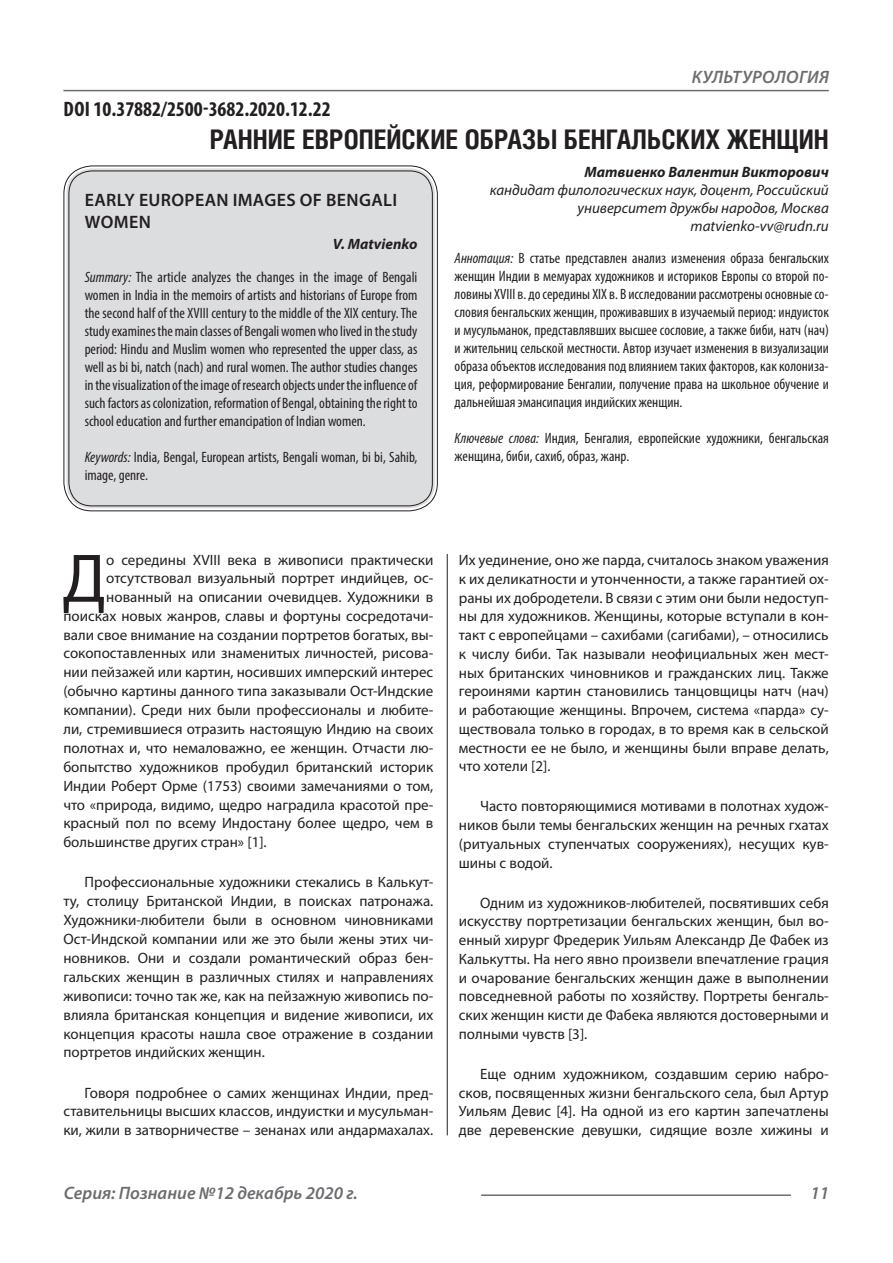
<style>
.page{position:relative;width:893px;height:1263px;background:#fff}
.page>*{position:absolute;margin:0;border:0;box-sizing:border-box;transform-origin:0 0}
.Статья_текст_первый{font:69.3px "Myriad Pro";color:#231f20}
.Статья_название{font:700 27px "Helios Cond C";color:#231f20}
.ДОИ{font:700 condensed 21px "Myriad Pro";color:#231f20}
.Статья_название_англ{font:600 18px/21.6px "Myriad Pro";letter-spacing:.02em;color:#231f20}
.t1{font:italic 600 18px "Myriad Pro";color:#6c6d70}
.t2{font:italic 600 18px "Myriad Pro";letter-spacing:.02em;color:#6c6d70}
.Статья_текст{font:15px/18.8px "Myriad Pro";color:#231f20;text-align:justify}
.Статья_текст_первый-2{font:15px "Myriad Pro";color:#231f20}
.Статья_аннотация_тек{font:condensed 15px/18px "Myriad Pro";color:#231f20;text-align:justify}
.Статья_аннотация_анг{font:condensed 15px/18px "Myriad Pro";color:#231f20;text-align:justify}
.Статья_автор_инфо{font:italic 15px/18px "Myriad Pro";color:#231f20;text-align:right}
.Статья_автор_инфо-2{font:italic 700 15px "Myriad Pro";color:#231f20}
.Статья_автор_англ{font:italic 700 15px "Myriad Pro";color:#231f20}
.s1{font-style:italic}
</style>
<div class="page">
<hr style="left:447px;top:128px;width:1px;height:1007px;background:#231f20">
<hr style="left:63px;top:90px;width:766px;height:1px;background:#6c6d70">
<hr style="left:481px;top:1194px;width:310px;height:2px;background:#6c6d70">
<div style="left:443px;top:128px;width:10px;height:426px;background:#fff"></div>
<div style="left:66px;top:168px;width:369px;height:340px;background:#dcdddf;border-radius:26px"></div>
<div style="left:68px;top:170px;width:365px;height:336px;border:1px solid #231f20;border-radius:23px"></div>
<p class="ДОИ" style="left:64px;top:96px;width:269px">DOI 10.37882/2500-3682.2020.12.22</p>
<p class="t2" style="left:692px;top:66px;width:139px">КУЛЬТУРОЛОГИЯ</p>
<p class="Статья_название" style="left:210px;top:124px;width:621px">РАННИЕ ЕВРОПЕЙСКИЕ ОБРАЗЫ БЕНГАЛЬСКИХ ЖЕНЩИН</p>
<p class="Статья_автор_инфо-2" style="left:584px;top:162px;width:246px">Матвиенко Валентин Викторович</p>
<p class="Статья_автор_инфо" style="left:490px;top:180px;width:341px">кандидат филологических наук, доцент, Российский университет дружбы народов, Москва</p>
<p class="Статья_автор_инфо" style="left:691px;top:216px;width:140px">matvienko-vv@rudn.ru</p>
<p class="Статья_аннотация_тек" style="left:455px;top:249px;width:376px"><span class="s1">Аннотация:</span> В статье представлен анализ изменения образа бенгальских женщин Индии в мемуарах художников и историков Европы со второй по&shy;ловины XVIII в. до середины XIX в. В исследовании рассмотрены основные со&shy;словия бенгальских женщин, проживавших в изучаемый период: индуисток и мусульманок, представлявших высшее сословие, а также биби, натч (нач) и жительниц сельской местности. Автор изучает изменения в визуализации образа объектов исследования под влиянием таких факторов, как колониза&shy;ция, реформирование Бенгалии, получение права на школьное обучение и дальнейшая эмансипация индийских женщин.</p>
<p class="Статья_аннотация_тек" style="left:455px;top:429px;width:376px"><span class="s1">Ключевые слова:</span> Индия, Бенгалия, европейские художники, бенгальская женщина, биби, сахиб, образ, жанр.</p>
<p class="Статья_название_англ" style="left:85px;top:189px;width:314px">EARLY EUROPEAN IMAGES OF BENGALI<br>WOMEN</p>
<p class="Статья_автор_англ" style="left:333px;top:235px;width:86px">V. Matvienko</p>
<p class="Статья_аннотация_анг" style="left:85px;top:268px;width:334px"><span class="s1">Summary:</span> The article analyzes the changes in the image of Bengali women in India in the memoirs of artists and historians of Europe from the second half of the XVIII century to the middle of the XIX century. The study examines the main classes of Bengali women who lived in the study period: Hindu and Muslim women who represented the upper class, as well as bi bi, natch (nach) and rural women. The author studies changes in the visualization of the image of research objects under the influence of such factors as colonization, reformation of Bengal, obtaining the right to school education and further emancipation of Indian women.</p>
<p class="Статья_аннотация_анг" style="left:85px;top:448px;width:334px"><span class="s1">Keywords:</span> India, Bengal, European artists, Bengali woman, bi bi, Sahib, image, genre.</p>
<p class="Статья_текст_первый" style="left:63px;top:536px;width:45px">Д</p>
<p class="Статья_текст_первый-2" style="left:106px;top:551px;width:329px">о середины XVIII века в живописи практически</p>
<p class="Статья_текст_первый-2" style="left:106px;top:569px;width:329px">отсутствовал визуальный портрет индийцев, ос-</p>
<p class="Статья_текст_первый-2" style="left:106px;top:587px;width:329px">нованный на описании очевидцев. Художники в</p>
<p class="Статья_текст_первый-2" style="left:63px;top:606px;width:371px">поисках новых жанров, славы и фортуны сосредотачи-</p>
<p class="Статья_текст_первый-2" style="left:63px;top:625px;width:371px">вали свое внимание на создании портретов богатых, вы-</p>
<p class="Статья_текст_первый-2" style="left:63px;top:644px;width:371px">сокопоставленных или знаменитых личностей, рисова-</p>
<p class="Статья_текст_первый-2" style="left:63px;top:663px;width:371px">нии пейзажей или картин, носивших имперский интерес</p>
<p class="Статья_текст_первый-2" style="left:63px;top:682px;width:371px">(обычно картины данного типа заказывали Ост-Индские</p>
<p class="Статья_текст_первый-2" style="left:63px;top:701px;width:371px">компании). Среди них были профессионалы и любите-</p>
<p class="Статья_текст_первый-2" style="left:63px;top:720px;width:371px">ли, стремившиеся отразить настоящую Индию на своих</p>
<p class="Статья_текст_первый-2" style="left:63px;top:738px;width:371px">полотнах и, что немаловажно, ее женщин. Отчасти лю-</p>
<p class="Статья_текст_первый-2" style="left:63px;top:757px;width:371px">бопытство художников пробудил британский историк</p>
<p class="Статья_текст_первый-2" style="left:63px;top:776px;width:371px">Индии Роберт Орме (1753) своими замечаниями о том,</p>
<p class="Статья_текст_первый-2" style="left:63px;top:795px;width:371px">что «природа, видимо, щедро наградила красотой пре-</p>
<p class="Статья_текст_первый-2" style="left:63px;top:814px;width:371px">красный пол по всему Индостану более щедро, чем в</p>
<p class="Статья_текст_первый-2" style="left:63px;top:833px;width:205px">большинстве других стран» [1].</p>
<p class="Статья_текст" style="left:63px;top:873px;width:371px;text-indent:21px">Профессиональные художники стекались в Калькут&shy;ту, столицу Британской Индии, в поисках патронажа.<br>Художники-любители были в основном чиновниками Ост-Индской компании или же это были жены этих чи&shy;новников. Они и создали романтический образ бен&shy;гальских женщин в различных стилях и направлениях живописи: точно так же, как на пейзажную живопись по&shy;влияла британская концепция и видение живописи, их концепция красоты нашла свое отражение в создании портретов индийских женщин.</p>
<p class="Статья_текст" style="left:63px;top:1083px;width:371px;text-indent:21px">Говоря подробнее о самих женщинах Индии, пред&shy;ставительницы высших классов, индуистки и мусульман&shy;ки, жили в затворничестве – зенанах или андармахалах.</p>
<p class="Статья_текст" style="left:459px;top:550px;width:371px">Их уединение, оно же парда, считалось знаком уважения к их деликатности и утонченности, а также гарантией ох&shy;раны их добродетели. В связи с этим они были недоступ&shy;ны для художников. Женщины, которые вступали в кон&shy;такт с европейцами – сахибами (сагибами), – относились к числу биби. Так называли неофициальных жен мест&shy;ных британских чиновников и гражданских лиц. Также героинями картин становились танцовщицы натч (нач) и работающие женщины. Впрочем, система «парда» су&shy;ществовала только в городах, в то время как в сельской местности ее не было, и женщины были вправе делать, что хотели [2].</p>
<p class="Статья_текст" style="left:459px;top:797px;width:371px;text-indent:21px">Часто повторяющимися мотивами в полотнах худож&shy;ников были темы бенгальских женщин на речных гхатах (ритуальных ступенчатых сооружениях), несущих кув&shy;шины с водой.</p>
<p class="Статья_текст" style="left:459px;top:893px;width:371px;text-indent:21px">Одним из художников-любителей, посвятивших себя искусству портретизации бенгальских женщин, был во&shy;енный хирург Фредерик Уильям Александр Де Фабек из Калькутты. На него явно произвели впечатление грация и очарование бенгальских женщин даже в выполнении повседневной работы по хозяйству. Портреты бенгаль&shy;ских женщин кисти де Фабека являются достоверными и полными чувств [3].</p>
<p class="Статья_текст" style="left:459px;top:1064px;width:371px;text-indent:21px">Еще одним художником, создавшим серию набро&shy;сков, посвященных жизни бенгальского села, был Артур Уильям Девис [4]. На одной из его картин запечатлены две деревенские девушки, сидящие возле хижины и</p>
<p class="t1" style="left:64px;top:1182px;width:295px">Серия: Познание №12 декабрь 2020 г.</p>
<p class="t1" style="left:810px;top:1182px;width:20px">11</p>
</div>
